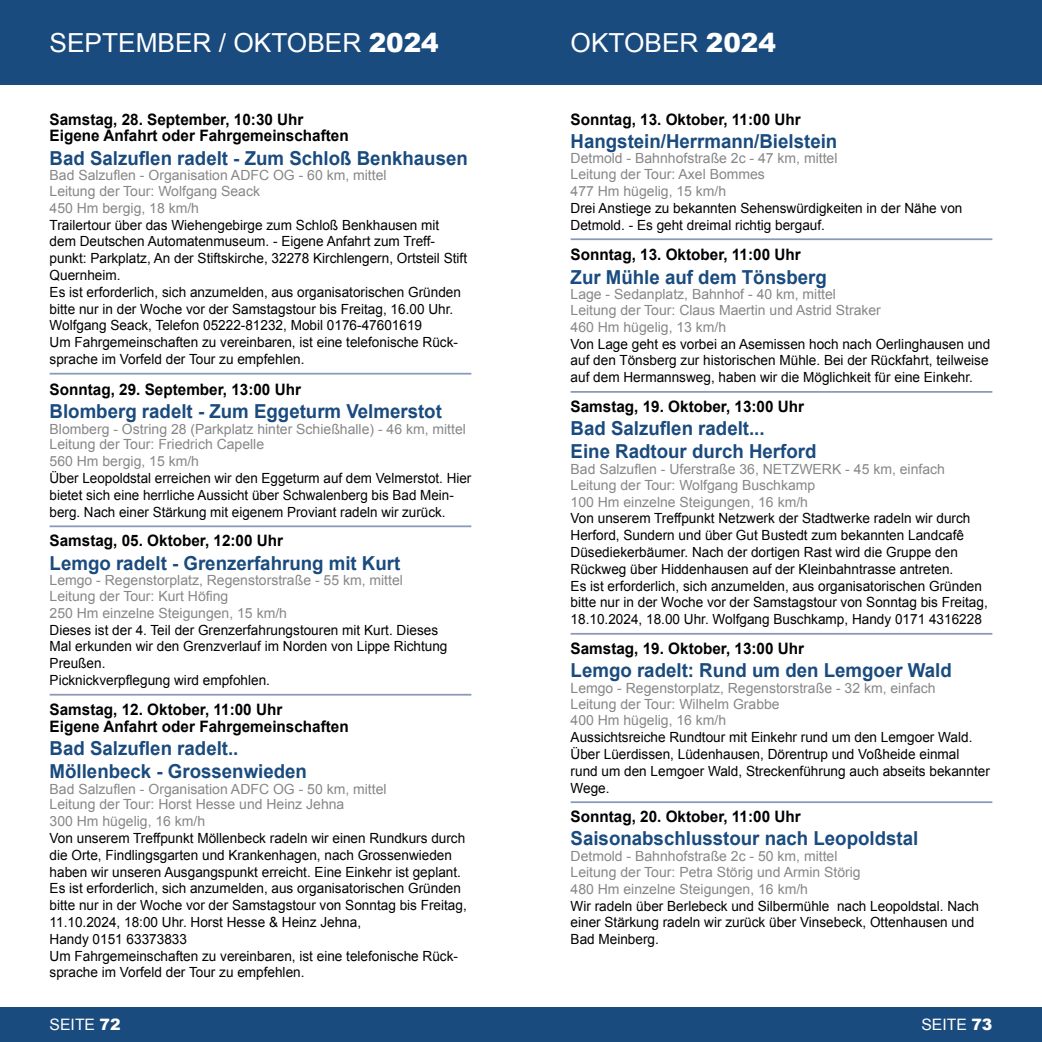
<style>
.page{position:relative;width:1042px;height:1042px;background:#fff}
.page>*{position:absolute;margin:0;border:0;box-sizing:border-box;transform-origin:0 0}
.t1{font:26.25px "Arial";color:#fff}
.t2{font:700 19.25px/23.1px "Arial";color:#1a4b7e}
.t3{font:700 15.75px/16.8px "Arial";color:#000}
.t4{font:15.75px "Arial";color:#fff}
.t5{font:14px/16.8px "Arial";color:#000}
.t6{font:14px/16.3px "Arial";color:#878787}
.t7{font:14px/16.8px "Arial";color:#000;scale:.96 1}
.s1{font-weight:900}
</style>
<div class="page">
<div style="left:0;top:1007px;width:521px;height:35px;background:#1a4b7e"></div>
<div style="left:0;top:0;width:521px;height:84px;background:#1a4b7e"></div>
<div style="left:521px;top:0;width:521px;height:84px;background:#1a4b7e"></div>
<div style="left:521px;top:1007px;width:521px;height:35px;background:#1a4b7e"></div>
<hr style="left:50px;top:373px;width:421px;height:1px;background:#8a98ba">
<hr style="left:50px;top:525px;width:421px;height:2px;background:#8a98ba">
<hr style="left:50px;top:694px;width:421px;height:1px;background:#8a98ba">
<hr style="left:570px;top:238px;width:422px;height:2px;background:#8a98ba">
<hr style="left:570px;top:391px;width:422px;height:2px;background:#8a98ba">
<hr style="left:570px;top:633px;width:422px;height:2px;background:#8a98ba">
<hr style="left:570px;top:801px;width:422px;height:2px;background:#8a98ba">
<h1 class="t1" style="left:50px;top:25px;width:391px">SEPTEMBER / OKTOBER <span class="s1">2024</span></h1>
<p class="t3" style="left:50px;top:111px;width:301px">Samstag, 28. September, 10:30 Uhr<br>Eigene Anfahrt oder Fahrgemeinschaften</p>
<h2 class="t2" style="left:50px;top:147px;width:420px">Bad Salzuflen radelt - Zum Schloß Benkhausen</h2>
<p class="t6" style="left:50px;top:167px;width:338px">Bad Salzuflen - Organisation ADFC OG - 60 km, mittel<br>Leitung der Tour: Wolfgang Seack<br>450 Hm bergig, 18 km/h</p>
<p class="t5" style="left:50px;top:216px;width:419px">Trailertour über das Wiehengebirge zum Schloß Benkhausen mit dem Deutschen Automatenmuseum. - Eigene Anfahrt zum Treff&shy;punkt: Parkplatz, An der Stiftskirche, 32278 Kirchlengern, Ortsteil Stift Quernheim.<br>Es ist erforderlich, sich anzumelden, aus organisatorischen Gründen bitte nur in der Woche vor der Samstagstour bis Freitag, 16.00 Uhr.<br>Wolfgang Seack, Telefon 05222-81232, Mobil 0176-47601619<br>Um Fahrgemeinschaften zu vereinbaren, ist eine telefonische Rück&shy;sprache im Vorfeld der Tour zu empfehlen.</p>
<p class="t3" style="left:50px;top:381px;width:253px">Sonntag, 29. September, 13:00 Uhr</p>
<h2 class="t2" style="left:50px;top:400px;width:394px">Blomberg radelt - Zum Eggeturm Velmerstot</h2>
<p class="t6" style="left:50px;top:421px;width:418px">Blomberg - Ostring 28 (Parkplatz hinter Schießhalle) - 46 km, mittel<br>Leitung der Tour: Friedrich Capelle<br>560 Hm bergig, 15 km/h</p>
<p class="t7" style="left:50px;top:470px;width:441px">Über Leopoldstal erreichen wir den Eggeturm auf dem Velmerstot. Hier bietet sich eine herrliche Aussicht über Schwalenberg bis Bad Mein&shy;berg. Nach einer Stärkung mit eigenem Proviant radeln wir zurück.</p>
<p class="t3" style="left:50px;top:533px;width:235px">Samstag, 05. Oktober, 12:00 Uhr</p>
<h2 class="t2" style="left:50px;top:552px;width:352px">Lemgo radelt - Grenzerfahrung mit Kurt</h2>
<p class="t6" style="left:50px;top:572px;width:355px">Lemgo - Regenstorplatz, Regenstorstraße - 55 km, mittel<br>Leitung der Tour: Kurt Höfing<br>250 Hm einzelne Steigungen, 15 km/h</p>
<p class="t5" style="left:50px;top:621px;width:399px">Dieses ist der 4. Teil der Grenzerfahrungstouren mit Kurt. Dieses Mal erkunden wir den Grenzverlauf im Norden von Lippe Richtung Preußen.<br>Picknickverpflegung wird empfohlen.</p>
<p class="t3" style="left:50px;top:701px;width:301px">Samstag, 12. Oktober, 11:00 Uhr<br>Eigene Anfahrt oder Fahrgemeinschaften</p>
<h2 class="t2" style="left:50px;top:737px;width:259px">Bad Salzuflen radelt..<br>Möllenbeck - Grossenwieden</h2>
<p class="t6" style="left:50px;top:781px;width:338px">Bad Salzuflen - Organisation ADFC OG - 50 km, mittel<br>Leitung der Tour: Horst Hesse und Heinz Jehna<br>300 Hm hügelig, 16 km/h</p>
<p class="t5" style="left:50px;top:830px;width:419px">Von unserem Treffpunkt Möllenbeck radeln wir einen Rundkurs durch die Orte, Findlingsgarten und Krankenhagen, nach Grossenwieden haben wir unseren Ausgangspunkt erreicht. Eine Einkehr ist geplant.<br>Es ist erforderlich, sich anzumelden, aus organisatorischen Gründen bitte nur in der Woche vor der Samstagstour von Sonntag bis Freitag, 11.10.2024, 18:00 Uhr. Horst Hesse &amp; Heinz Jehna,<br>Handy 0151 63373833<br>Um Fahrgemeinschaften zu vereinbaren, ist eine telefonische Rück&shy;sprache im Vorfeld der Tour zu empfehlen.</p>
<h1 class="t1" style="left:570px;top:25px;width:207px">OKTOBER <span class="s1">2024</span></h1>
<p class="t3" style="left:570px;top:111px;width:232px">Sonntag, 13. Oktober, 11:00 Uhr</p>
<h2 class="t2" style="left:570px;top:130px;width:268px">Hangstein/Herrmann/Bielstein</h2>
<p class="t6" style="left:570px;top:151px;width:268px">Detmold - Bahnhofstraße 2c - 47 km, mittel<br>Leitung der Tour: Axel Bommes<br>477 Hm hügelig, 15 km/h</p>
<p class="t5" style="left:570px;top:200px;width:393px">Drei Anstiege zu bekannten Sehenswürdigkeiten in der Nähe von<br>Detmold. - Es geht dreimal richtig bergauf.</p>
<p class="t3" style="left:570px;top:247px;width:232px">Sonntag, 13. Oktober, 11:00 Uhr</p>
<h2 class="t2" style="left:570px;top:266px;width:258px">Zur Mühle auf dem Tönsberg</h2>
<p class="t6" style="left:570px;top:286px;width:312px">Lage - Sedanplatz, Bahnhof - 40 km, mittel<br>Leitung der Tour: Claus Maertin und Astrid Straker<br>460 Hm hügelig, 13 km/h</p>
<p class="t5" style="left:570px;top:335px;width:421px">Von Lage geht es vorbei an Asemissen hoch nach Oerlinghausen und auf den Tönsberg zur historischen Mühle. Bei der Rückfahrt, teilweise auf dem Hermannsweg, haben wir die Möglichkeit für eine Einkehr.</p>
<p class="t3" style="left:570px;top:399px;width:235px">Samstag, 19. Oktober, 13:00 Uhr</p>
<h2 class="t2" style="left:570px;top:417px;width:247px">Bad Salzuflen radelt...<br>Eine Radtour durch Herford</h2>
<p class="t6" style="left:570px;top:461px;width:376px">Bad Salzuflen - Uferstraße 36, NETZWERK - 45 km, einfach<br>Leitung der Tour: Wolfgang Buschkamp<br>100 Hm einzelne Steigungen, 16 km/h</p>
<p class="t5" style="left:570px;top:510px;width:419px">Von unserem Treffpunkt Netzwerk der Stadtwerke radeln wir durch Herford, Sundern und über Gut Bustedt zum bekannten Landcafê Düsediekerbäumer. Nach der dortigen Rast wird die Gruppe den Rückweg über Hiddenhausen auf der Kleinbahntrasse antreten.<br>Es ist erforderlich, sich anzumelden, aus organisatorischen Gründen bitte nur in der Woche vor der Samstagstour von Sonntag bis Freitag, 18.10.2024, 18.00 Uhr. Wolfgang Buschkamp, Handy 0171 4316228</p>
<p class="t3" style="left:570px;top:640px;width:235px">Samstag, 19. Oktober, 13:00 Uhr</p>
<h2 class="t2" style="left:570px;top:659px;width:383px">Lemgo radelt: Rund um den Lemgoer Wald</h2>
<p class="t6" style="left:570px;top:680px;width:366px">Lemgo - Regenstorplatz, Regenstorstraße - 32 km, einfach<br>Leitung der Tour: Wilhelm Grabbe<br>400 Hm hügelig, 16 km/h</p>
<p class="t5" style="left:570px;top:729px;width:421px">Aussichtsreiche Rundtour mit Einkehr rund um den Lemgoer Wald.<br>Über Lüerdissen, Lüdenhausen, Dörentrup und Voßheide einmal rund um den Lemgoer Wald, Streckenführung auch abseits bekannter Wege.</p>
<p class="t3" style="left:570px;top:809px;width:232px">Sonntag, 20. Oktober, 11:00 Uhr</p>
<h2 class="t2" style="left:570px;top:828px;width:349px">Saisonabschlusstour nach Leopoldstal</h2>
<p class="t6" style="left:570px;top:848px;width:292px">Detmold - Bahnhofstraße 2c - 50 km, mittel<br>Leitung der Tour: Petra Störig und Armin Störig<br>480 Hm einzelne Steigungen, 16 km/h</p>
<p class="t5" style="left:570px;top:897px;width:410px">Wir radeln über Berlebeck und Silbermühle nach Leopoldstal. Nach einer Stärkung radeln wir zurück über Vinsebeck, Ottenhausen und<br>Bad Meinberg.</p>
<p class="t4" style="left:50px;top:1014px;width:72px">SEITE <span class="s1">72</span></p>
<p class="t4" style="left:921px;top:1014px;width:72px">SEITE <span class="s1">73</span></p>
</div>
